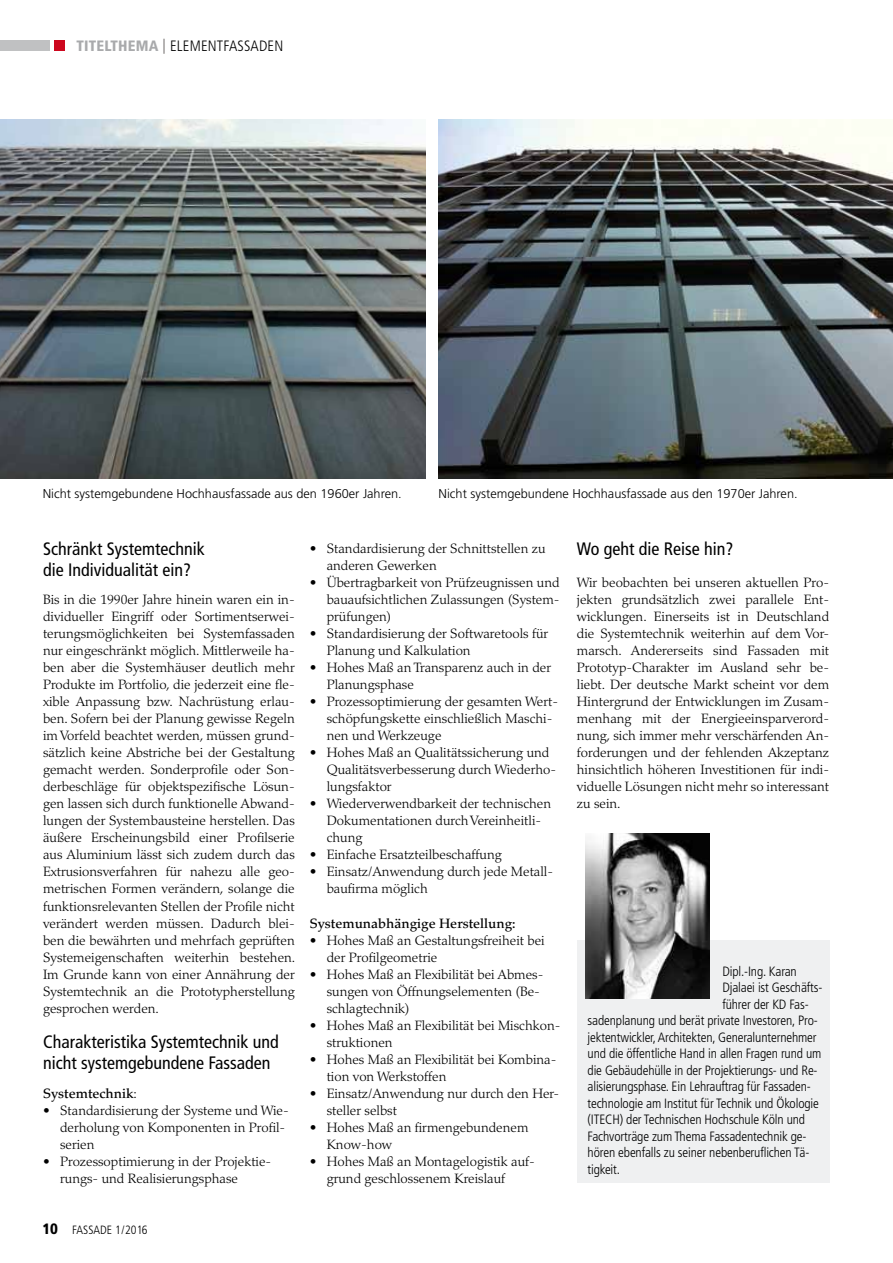
<style>
.page{position:relative;width:893px;height:1263px;background:#fff}
.page>*{position:absolute;margin:0;border:0;box-sizing:border-box;transform-origin:0 0}
.t1{font:condensed 18px/21px "Frutiger";color:#000}
.t2{font:300 condensed 15px "Frutiger";letter-spacing:.01em;color:#000}
.t3{font:300 13.5px/17px "Palatino";color:#000}
.t4{font:300 condensed 13.5px "Frutiger";letter-spacing:-.01em;color:#000}
.t5{font:500 13.5px "Palatino";color:#000}
.t6{font:300 12.75px "Frutiger";color:#000}
.t7{font:300 condensed 12px "Frutiger";color:#000}
.s1{font-weight:900;color:#a9aaac}
.s2{color:#4d4846}
.s3{font-weight:300}
.s4{font-weight:900;font-size:15px}
</style>
<div class="page">
<div style="left:0;top:41px;width:49px;height:10px;background:#c0c1c2"></div>
<div style="left:54px;top:41px;width:10px;height:10px;background:#cd071e"></div>
<div style="left:577px;top:940px;width:252px;height:242px;background:#eff0f1"></div>
<img style="left:585px;top:833px;width:125px;height:166px">
<img style="left:439px;top:119px;width:454px;height:360px">
<img style="left:0;top:119px;width:426px;height:360px">
<p class="t2" style="left:77px;top:37px;width:208px"><span class="s1">TITELTHEMA</span> <span class="s2">|</span> Elementfassaden</p>
<p class="t6" style="left:43px;top:487px;width:361px">Nicht systemgebundene Hochhausfassade aus den 1960er Jahren.</p>
<p class="t6" style="left:439px;top:486px;width:361px">Nicht systemgebundene Hochhausfassade aus den 1970er Jahren.</p>
<h1 class="t1" style="left:43px;top:538px;width:163px">Schränkt Systemtechnik die Individualität ein?</h1>
<p class="t3" style="left:43px;top:591px;width:254px;text-align:justify">Bis in die 1990er Jahre hinein waren ein in&shy;dividueller Eingriff oder Sortimentserwei&shy;terungsmöglichkeiten bei Systemfassaden nur eingeschränkt möglich. Mittlerweile ha&shy;ben aber die Systemhäuser deutlich mehr Produkte im Portfolio, die jederzeit eine fle&shy;xible Anpassung bzw. Nachrüstung erlau&shy;ben. Sofern bei der Planung gewisse Regeln im Vorfeld beachtet werden, müssen grund&shy;sätzlich keine Abstriche bei der Gestaltung gemacht werden. Sonderprofile oder Son&shy;derbeschläge für objektspezifische Lösun&shy;gen lassen sich durch funktionelle Abwand&shy;lungen der Systembausteine herstellen. Das äußere Erscheinungsbild einer Profilserie aus Aluminium lässt sich zudem durch das Extrusionsverfahren für nahezu alle geo&shy;metrischen Formen verändern, solange die funktionsrelevanten Stellen der Profile nicht verändert werden müssen. Dadurch blei&shy;ben die bewährten und mehrfach geprüften Systemeigenschaften weiterhin bestehen.<br>Im Grunde kann von einer Annährung der Systemtechnik an die Prototypherstellung gesprochen werden.</p>
<h1 class="t1" style="left:43px;top:1032px;width:237px">Charakteristika Systemtechnik und nicht systemgebundene Fassaden</h1>
<p class="t5" style="left:43px;top:1085px;width:95px">Systemtechnik<span class="s3">:</span></p>
<p class="t3" style="left:60px;top:1102px;width:230px;text-indent:-17px">• Standardisierung der Systeme und Wie&shy;derholung von Komponenten in Profil&shy;serien</p>
<p class="t3" style="left:60px;top:1153px;width:213px;text-indent:-17px">• Prozessoptimierung in der Projektie&shy;rungs- und Realisierungsphase</p>
<p class="t7" style="left:43px;top:1223px;width:107px"><span class="s4">10</span> FASSADE 1/2016</p>
<p class="t3" style="left:327px;top:540px;width:220px;text-indent:-17px">• Standardisierung der Schnittstellen zu anderen Gewerken</p>
<p class="t3" style="left:327px;top:574px;width:234px;text-align:justify;text-indent:-17px">• Übertragbarkeit von Prüfzeugnissen und bauaufsichtlichen Zulassungen (System&shy;prüfungen)</p>
<p class="t3" style="left:327px;top:625px;width:223px;text-indent:-17px">• Standardisierung der Softwaretools für<br>Planung und Kalkulation</p>
<p class="t3" style="left:327px;top:659px;width:226px;text-indent:-17px">• Hohes Maß an Transparenz auch in der<br>Planungsphase</p>
<p class="t3" style="left:327px;top:693px;width:233px;text-indent:-17px">• Prozessoptimierung der gesamten Wert&shy;schöpfungskette einschließlich Maschi&shy;nen und Werkzeuge</p>
<p class="t3" style="left:327px;top:744px;width:231px;text-indent:-17px">• Hohes Maß an Qualitätssicherung und<br>Qualitätsverbesserung durch Wiederho&shy;lungsfaktor</p>
<p class="t3" style="left:327px;top:796px;width:226px;text-indent:-17px">• Wiederverwendbarkeit der technischen<br>Dokumentationen durch Vereinheitli&shy;chung</p>
<p class="t3" style="left:310px;top:847px;width:194px">• Einfache Ersatzteilbeschaffung</p>
<p class="t3" style="left:327px;top:864px;width:228px;text-indent:-17px">• Einsatz/Anwendung durch jede Metall&shy;baufirma möglich</p>
<p class="t5" style="left:310px;top:915px;width:207px">Systemunabhängige Herstellung:</p>
<p class="t3" style="left:327px;top:932px;width:220px;text-indent:-17px">• Hohes Maß an Gestaltungsfreiheit bei der Profilgeometrie</p>
<p class="t3" style="left:327px;top:966px;width:218px;text-indent:-17px">• Hohes Maß an Flexibilität bei Abmes&shy;sungen von Öffnungselementen (Be&shy;schlagtechnik)</p>
<p class="t3" style="left:327px;top:1017px;width:235px;text-indent:-17px">• Hohes Maß an Flexibilität bei Mischkon&shy;struktionen</p>
<p class="t3" style="left:327px;top:1051px;width:231px;text-indent:-17px">• Hohes Maß an Flexibilität bei Kombina&shy;tion von Werkstoffen</p>
<p class="t3" style="left:327px;top:1085px;width:234px;text-indent:-17px">• Einsatz/Anwendung nur durch den Her&shy;steller selbst</p>
<p class="t3" style="left:327px;top:1119px;width:203px;text-indent:-17px">• Hohes Maß an firmengebundenem<br>Know-how</p>
<p class="t3" style="left:327px;top:1153px;width:210px;text-indent:-17px">• Hohes Maß an Montagelogistik auf&shy;grund geschlossenem Kreislauf</p>
<h1 class="t1" style="left:577px;top:538px;width:158px">Wo geht die Reise hin?</h1>
<p class="t3" style="left:577px;top:574px;width:254px;text-align:justify">Wir beobachten bei unseren aktuellen Pro&shy;jekten grundsätzlich zwei parallele Ent&shy;wicklungen. Einerseits ist in Deutschland die Systemtechnik weiterhin auf dem Vor&shy;marsch. Andererseits sind Fassaden mit Prototyp-Charakter im Ausland sehr be&shy;liebt. Der deutsche Markt scheint vor dem Hintergrund der Entwicklungen im Zusam&shy;menhang mit der Energieeinsparverord&shy;nung, sich immer mehr verschärfenden An&shy;forderungen und der fehlenden Akzeptanz hinsichtlich höheren Investitionen für indi&shy;viduelle Lösungen nicht mehr so interessant zu sein.</p>
<p class="t4" style="left:722px;top:963px;width:76px">Dipl.-Ing. Karan</p>
<p class="t4" style="left:722px;top:980px;width:102px">-Djalaei ist Geschäfts-</p>
<p class="t4" style="left:722px;top:996px;width:88px">führer der KD Fas-</p>
<p class="t4" style="left:588px;top:1013px;width:232px">sadenplanung und berät private I nvestoren, Pro-</p>
<p class="t4" style="left:588px;top:1029px;width:231px">jektentwickler, Architekten, Generalunternehmer</p>
<p class="t4" style="left:588px;top:1046px;width:235px">und die öffentliche Hand in allen Fragen rund um</p>
<p class="t4" style="left:588px;top:1062px;width:232px">die Gebäudehülle in der Projektierungs- und Re-</p>
<p class="t4" style="left:588px;top:1079px;width:225px">alisierungsphase. Ein Lehrauftrag für Fassaden-</p>
<p class="t4" style="left:588px;top:1095px;width:233px">technologie am I nstitut für Technik und Ökologie</p>
<p class="t4" style="left:588px;top:1112px;width:219px">(ITEC H) der Technischen Hochschule Köln und</p>
<p class="t4" style="left:588px;top:1128px;width:220px">Fachvorträge zum Thema Fassadentechnik ge-</p>
<p class="t4" style="left:588px;top:1145px;width:223px">hören ebenfalls zu seiner nebenberuflichen Tä-</p>
<p class="t4" style="left:588px;top:1161px;width:34px">tigkeit.</p>
</div>
